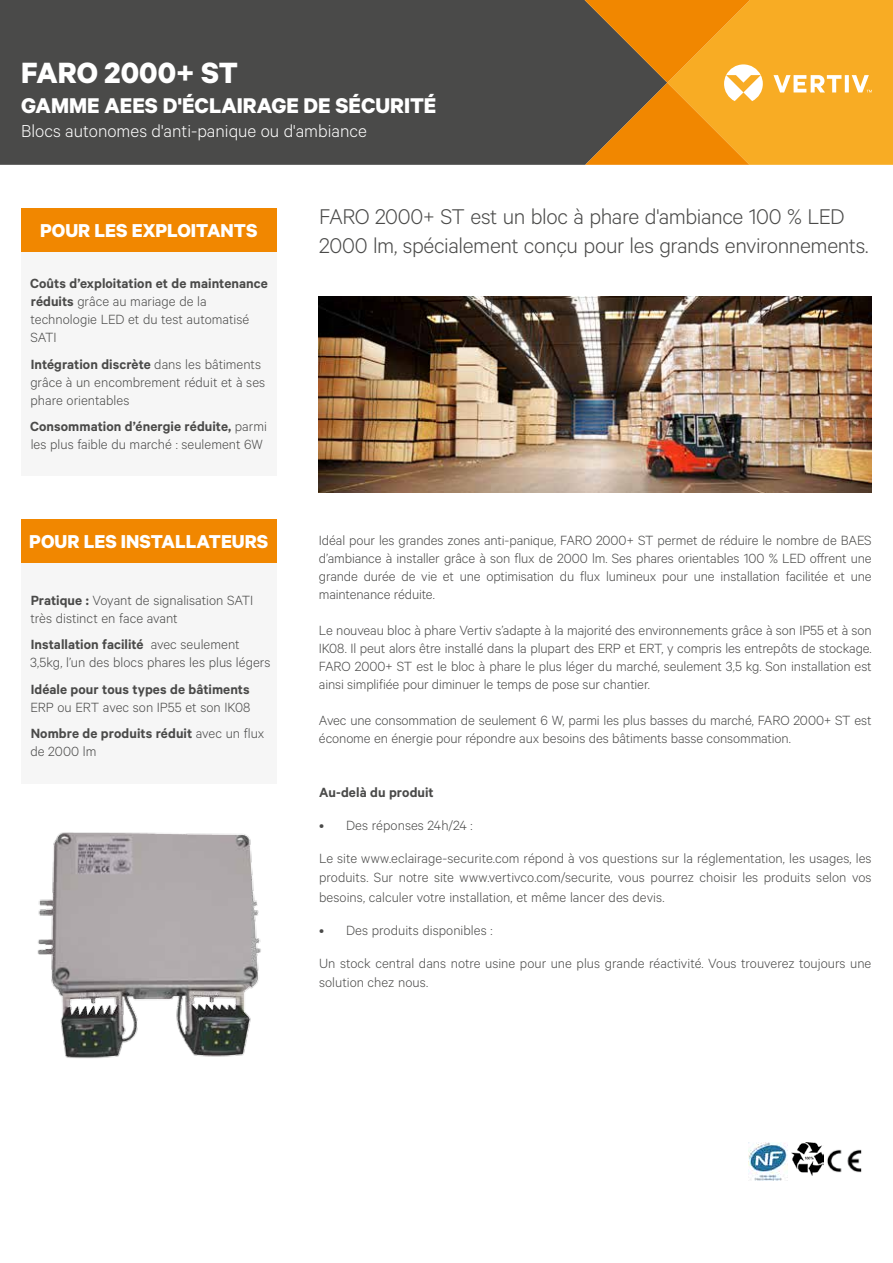
<style>
.page{position:relative;width:893px;height:1263px;background:#fff}
.page>*{position:absolute;margin:0;border:0;box-sizing:border-box;transform-origin:0 0}
.t1{font:700 33px "Calibre";color:#fff}
.t2{font:300 24px/28.8px "Calibre";letter-spacing:-.015em;color:#4a4a49}
.t3{font:700 24px "Calibre";color:#fff}
.t4{font:700 21px "Calibre";color:#fff}
.t5{font:300 19.5px "Calibre";color:#fff}
.t6{font:300 15px/18px "Calibre";letter-spacing:-.005em;color:#4a4a49}
.t7{font:600 15px "Calibre";letter-spacing:.005em;color:#4a4a49}
.s1{font-weight:600}
</style>
<div class="page">
<img style="left:37px;top:832px;width:224px;height:227px">
<div style="left:0;top:0;width:563px;height:165px;background:#4a4a49"></div>
<svg style="left:563px;top:0;width:330px;height:165px;background:#d59229"></svg>
<img style="left:318px;top:296px;width:553px;height:196px">
<div style="left:21px;top:559px;width:255px;height:225px;background:#f6f6f6"></div>
<div style="left:21px;top:519px;width:255px;height:44px;background:#f18700"></div>
<img style="left:827px;top:1149px;width:35px;height:24px">
<img style="left:749px;top:1143px;width:38px;height:38px">
<img style="left:791px;top:1142px;width:33px;height:33px">
<div style="left:21px;top:252px;width:255px;height:224px;background:#f6f6f6"></div>
<div style="left:21px;top:208px;width:255px;height:44px;background:#f18700"></div>
<h1 class="t1" style="left:21px;top:52px;width:218px">FARO 2000+ ST</h1>
<h2 class="t3" style="left:21px;top:91px;width:417px">GAMME AEES D'ÉCLAIRAGE DE SÉCURITÉ</h2>
<h3 class="t5" style="left:21px;top:120px;width:347px">Blocs autonomes d'anti-panique ou d'ambiance</h3>
<h3 class="t4" style="left:40px;top:218px;width:219px">POUR LES EXPLOITANTS</h3>
<p class="t6" style="left:30px;top:274px;width:239px"><span class="s1">Coûts d’exploitation et de maintenance réduits</span> grâce au mariage de la technologie LED et du test automatisé<br>SATI</p>
<p class="t6" style="left:30px;top:355px;width:236px"><span class="s1">Intégration discrète</span> dans les bâtiments grâce à un encombrement réduit et à ses phare orientables</p>
<p class="t6" style="left:30px;top:417px;width:238px"><span class="s1">Consommation d’énergie réduite,</span> parmi les plus faible du marché : seulement 6W</p>
<h2 class="t2" style="left:319px;top:201px;width:551px">FARO 2000+ ST est un bloc à phare d'ambiance 100 % LED<br>2000 lm, spécialement conçu pour les grands environnements.</h2>
<h3 class="t4" style="left:29px;top:529px;width:240px">POUR LES INSTALLATEURS</h3>
<p class="t6" style="left:319px;top:531px;width:554px;text-align:justify">Idéal pour les grandes zones anti-panique, FARO 2000+ ST permet de réduire le nombre de BAES d’ambiance à installer grâce à son flux de 2000 lm. Ses phares orientables 100 % LED offrent une grande durée de vie et une optimisation du flux lumineux pour une installation facilitée et une maintenance réduite.</p>
<p class="t6" style="left:319px;top:621px;width:554px;text-align:justify">Le nouveau bloc à phare Vertiv s’adapte à la majorité des environnements grâce à son IP55 et à son IK08. Il peut alors être installé dans la plupart des ERP et ERT, y compris les entrepôts de stockage.<br>FARO 2000+ ST est le bloc à phare le plus léger du marché, seulement 3,5 kg. Son installation est ainsi simplifiée pour diminuer le temps de pose sur chantier.</p>
<p class="t6" style="left:319px;top:711px;width:554px">Avec une consommation de seulement 6 W, parmi les plus basses du marché, FARO 2000+ ST est économe en énergie pour répondre aux besoins des bâtiments basse consommation.</p>
<p class="t6" style="left:30px;top:590px;width:224px"><span class="s1">Pratique :</span> Voyant de signalisation SATI très distinct en face avant</p>
<p class="t6" style="left:30px;top:635px;width:242px"><span class="s1">Installation facilité</span> avec seulement<br>3,5kg, l’un des blocs phares les plus légers</p>
<p class="t7" style="left:31px;top:680px;width:221px">Idéale pour tous types de bâtiments</p>
<p class="t6" style="left:30px;top:693px;width:235px;line-height:26.5px">ERP ou ERT avec son IP55 et son IK08<br><span class="s1">Nombre de produits réduit</span> avec un flux</p>
<p class="t6" style="left:30px;top:742px;width:68px">de 2000 lm</p>
<p class="t7" style="left:319px;top:783px;width:116px">Au-delà du produit</p>
<p class="t6" style="left:319px;top:815px;width:155px">• Des réponses 24h/24 :</p>
<p class="t6" style="left:319px;top:848px;width:554px;line-height:19.5px;text-align:justify">Le site www.eclairage-securite.com répond à vos questions sur la réglementation, les usages, les produits. Sur notre site www.vertivco.com/securite, vous pourrez choisir les produits selon vos besoins, calculer votre installation, et même lancer des devis.</p>
<p class="t6" style="left:319px;top:920px;width:175px">• Des produits disponibles :</p>
<p class="t6" style="left:319px;top:953px;width:554px;line-height:19.5px">Un stock central dans notre usine pour une plus grande réactivité. Vous trouverez toujours une solution chez nous.</p>
</div>
